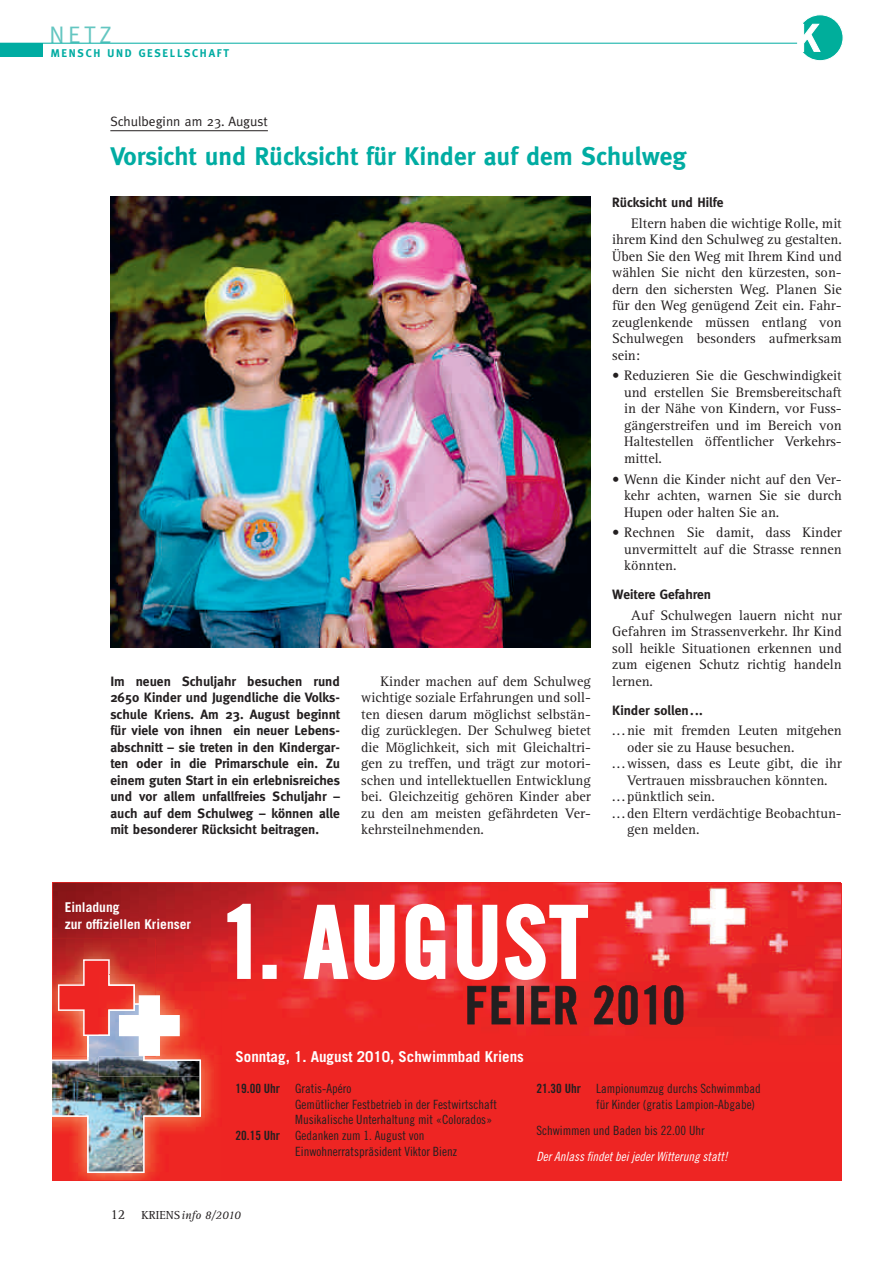
<style>
.page{position:relative;width:893px;height:1263px;background:#fff}
.page>*{position:absolute;margin:0;border:0;box-sizing:border-box;transform-origin:0 0}
.t1{font:99.45px "Trade Gothic Bold Cond Twenty+YKUCLB";letter-spacing:.015em;color:#fff}
.t2{font:52.5px "Trade Gothic Bold Cond Twenty+YKUCLB";letter-spacing:.015em;color:#231f20}
.t3{font:700 25.5px "Meta Plus";color:#00aca2}
.t4{font:24px "Meta Plus";color:#64c6c1}
.t5{font:15px "Trade Gothic Bold+HFBPOZ";color:#fff}
.t6{font:14.25px/16.5px "Rotis Serif";color:#231f20;text-align:justify}
.t7{font:700 13.5px/16.5px "Meta Plus";color:#231f20;text-align:justify}
.t8{font:13.5px/16.5px "Trade Gothic Bold+HFBPOZ";color:#fff}
.t9{font:13.5px "Meta Plus";color:#231f20}
.t10{font:12.75px/15.8px "Trade Gothic Cond Eighteen+KYVNKR";color:#231f20}
.t11{font:12.75px "Trade Gothic Cond Eighteen Obl+SIIWGQ";color:#fff}
.t12{font:italic 12px "Rotis Serif";color:#231f20}
.t13{font:700 11.25px "Meta Plus";letter-spacing:.15em;color:#00aca2}
.s1{font-family:"Trade Gothic Bold Cond Twenty+YKUCLB"}
.s2{font-style:normal;font-size:14.25px}
.s3{font-style:normal}
</style>
<div class="page">
<div style="left:0;top:43px;width:42px;height:14px;background:#00aca2"></div>
<hr style="left:0;top:43px;width:797px;height:1px;background:#00aca2">
<hr style="left:110px;top:130px;width:158px;height:1px;background:#231f20">
<svg style="left:803px;top:14px;width:40px;height:47px"></svg>
<div style="left:52px;top:883px;width:789px;height:297px;background:#ee2523"></div>
<img style="left:211px;top:883px;width:630px;height:152px">
<img style="left:53px;top:883px;width:158px;height:89px">
<svg style="left:227px;top:904px;width:24px;height:75px"></svg>
<svg style="left:262px;top:965px;width:15px;height:14px"></svg>
<svg style="left:304px;top:905px;width:44px;height:74px"></svg>
<svg style="left:354px;top:905px;width:41px;height:75px"></svg>
<svg style="left:406px;top:904px;width:39px;height:76px"></svg>
<svg style="left:457px;top:905px;width:40px;height:75px"></svg>
<svg style="left:505px;top:904px;width:83px;height:76px"></svg>
<svg style="left:467px;top:986px;width:19px;height:38px"></svg>
<svg style="left:492px;top:986px;width:18px;height:38px"></svg>
<svg style="left:517px;top:986px;width:7px;height:38px"></svg>
<svg style="left:531px;top:986px;width:46px;height:38px"></svg>
<svg style="left:594px;top:985px;width:44px;height:40px"></svg>
<svg style="left:644px;top:985px;width:12px;height:39px"></svg>
<svg style="left:664px;top:985px;width:19px;height:40px"></svg>
<img style="left:76px;top:1063px;width:140px;height:117px">
<img style="left:201px;top:982px;width:21px;height:81px">
<img style="left:52px;top:939px;width:103px;height:20px">
<img style="left:52px;top:959px;width:149px;height:214px">
<img style="left:110px;top:196px;width:481px;height:451px">
<h3 class="t4" style="left:50px;top:26px;width:63px">NETZ</h3>
<p class="t13" style="left:51px;top:48px;width:180px">MENSCH UND GESELLSCHAFT</p>
<p class="t9" style="left:110px;top:116px;width:159px">Schulbeginn am 23. August</p>
<h3 class="t3" style="left:110px;top:145px;width:578px">Vorsicht und Rücksicht für Kinder auf dem Schulweg</h3>
<p class="t7" style="left:110px;top:673px;width:231px">Im neuen Schuljahr besuchen rund 2650 Kinder und Jugendliche die Volks&shy;schule Kriens. Am 23. August beginnt für viele von ihnen ein neuer Lebens&shy;abschnitt – sie treten in den Kindergar&shy;ten oder in die Primarschule ein. Zu einem guten Start in ein erlebnisreiches und vor allem unfallfreies Schuljahr – auch auf dem Schulweg – können alle mit besonderer Rücksicht beitragen.</p>
<p class="t6" style="left:361px;top:674px;width:231px;text-indent:19px">Kinder machen auf dem Schulweg wichtige soziale Erfahrungen und soll&shy;ten diesen darum möglichst selbstän&shy;dig zurücklegen. Der Schulweg bietet die Möglichkeit, sich mit Gleichaltri&shy;gen zu treffen, und trägt zur motori&shy;schen und intellektuellen Entwicklung bei. Gleichzeitig gehören Kinder aber zu den am meisten gefährdeten Ver&shy;kehrsteilnehmenden.</p>
<p class="t7" style="left:612px;top:194px;width:113px">Rücksicht und Hilfe</p>
<p class="t6" style="left:612px;top:216px;width:231px;text-indent:19px">Eltern haben die wichtige Rolle, mit ihrem Kind den Schulweg zu gestalten.<br>Üben Sie den Weg mit Ihrem Kind und wählen Sie nicht den kürzesten, son&shy;dern den sichersten Weg. Planen Sie für den Weg genügend Zeit ein. Fahr&shy;zeuglenkende müssen entlang von Schulwegen besonders aufmerksam sein:</p>
<p class="t6" style="left:624px;top:369px;width:219px;text-indent:-12px">• Reduzieren Sie die Geschwindigkeit und erstellen Sie Bremsbereitschaft in der Nähe von Kindern, vor Fuss&shy;gängerstreifen und im Bereich von Haltestellen öffentlicher Verkehrs&shy;mittel.</p>
<p class="t6" style="left:624px;top:472px;width:219px;text-indent:-12px">• Wenn die Kinder nicht auf den Ver&shy;kehr achten, warnen Sie sie durch Hupen oder halten Sie an.</p>
<p class="t6" style="left:624px;top:526px;width:219px;text-indent:-12px">• Rechnen Sie damit, dass Kinder unvermittelt auf die Strasse rennen könnten.</p>
<p class="t7" style="left:612px;top:587px;width:100px">Weitere Gefahren</p>
<p class="t6" style="left:612px;top:608px;width:231px;text-indent:19px">Auf Schulwegen lauern nicht nur Gefahren im Strassenverkehr. Ihr Kind soll heikle Situationen erkennen und zum eigenen Schutz richtig handeln lernen.</p>
<p class="t7" style="left:612px;top:702px;width:92px">Kinder sollen...</p>
<p class="t6" style="left:612px;top:724px;width:231px">...nie mit fremden Leuten mitgehen</p>
<p class="t6" style="left:627px;top:740px;width:169px">oder sie zu Hause besuchen.</p>
<p class="t6" style="left:612px;top:757px;width:231px">...wissen, dass es Leute gibt, die ihr</p>
<p class="t6" style="left:627px;top:773px;width:202px">Vertrauen missbrauchen könnten.</p>
<p class="t6" style="left:612px;top:790px;width:104px">...pünktlich sein.</p>
<p class="t6" style="left:612px;top:806px;width:231px">...den Eltern verdächtige Beobachtun-</p>
<p class="t6" style="left:627px;top:823px;width:74px">gen melden.</p>
<p class="t8" style="left:65px;top:900px;width:128px">Einladung<br>zur offiziellen Krienser</p>
<h1 class="t1" style="left:221px;top:906px;width:369px">1. AUGUST</h1>
<h2 class="t2" style="left:464px;top:986px;width:222px">FEIER 2010</h2>
<p class="t5" style="left:235px;top:1051px;width:290px">Sonntag, 1. August 2010, Schwimmbad Kriens</p>
<p class="t10" style="left:235px;top:1081px;width:117px"><span class="s1">19.00 Uhr</span> Gratis-Apéro</p>
<p class="t10" style="left:295px;top:1097px;width:203px">Gemütlicher Festbetrieb in der Festwirtschaft</p>
<p class="t10" style="left:295px;top:1113px;width:199px">Musikalische Unterhaltung mit «Colorados»</p>
<p class="t10" style="left:235px;top:1129px;width:190px"><span class="s1">20.15 Uhr</span> Gedanken zum 1. August von</p>
<p class="t10" style="left:295px;top:1144px;width:163px">Einwohnerratspräsident Viktor Bienz</p>
<p class="t10" style="left:596px;top:1081px;width:166px;text-indent:-60px"><span class="s1">21.30 Uhr</span> Lampionumzug durchs Schwimmbad für Kinder (gratis Lampion-Abgabe)</p>
<p class="t10" style="left:536px;top:1123px;width:170px">Schwimmen und Baden bis 22.00 Uhr</p>
<p class="t11" style="left:536px;top:1152px;width:193px">Der Anlass findet bei jeder Witterung statt!</p>
<p class="t12" style="left:110px;top:1210px;width:132px"><span class="s2">12</span> <span class="s3">KRIENS</span>info 8/2010</p>
</div>
